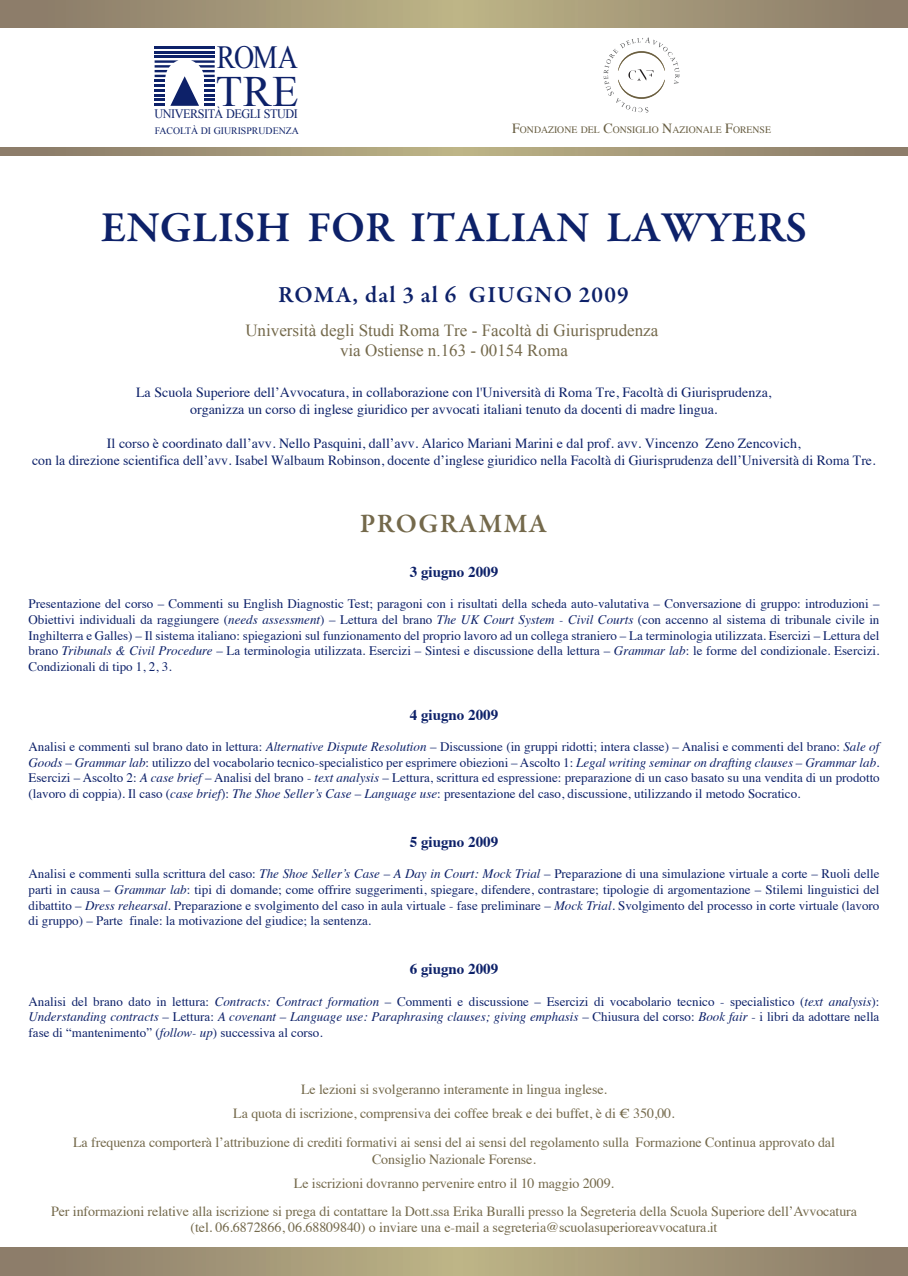
<style>
.page{position:relative;width:908px;height:1276px;background:#fff}
.page>*{position:absolute;margin:0;border:0;box-sizing:border-box;transform-origin:0 0}
.t1{font:600 43.4px "Garamond Premr Pro";color:#0d2169}
.t2{font:43.3px "Times New Roman";color:#0d2169}
.t3{font:32.3px "Times New Roman";color:#0d2169;scale:.87 1}
.t4{font:600 27px "Garamond Premr Pro";letter-spacing:.05em;color:#74694b}
.t5{font:600 23.3px "Garamond Premr Pro";letter-spacing:.05em;color:#0d2169}
.t6{font:17px/20.4px "Times New Roman";color:#74694b;text-align:center}
.t7{font:700 15px "Times";color:#0d2169}
.t8{font:14px/24px "Times";letter-spacing:-.005em;color:#74694b;text-align:center}
.t9{font:14px/16.8px "Times";color:#0d2169;text-align:center}
.t10{font:13px/15.6px "Times";color:#0d2169;text-align:justify}
.t11{font:12.8px "Times New Roman";letter-spacing:-.035em;color:#0d2169;scale:.95 1}
.t12{font:9.8px "Times";color:#675d41}
.t13{font:9.8px "Times New Roman";color:#0d2169}
.s1{font-size:13.9px}
.s2{font-style:italic}
</style>
<div class="page">
<svg style="left:0;top:0;width:907px;height:28px;background:#a29577"></svg>
<svg style="left:0;top:1248px;width:907px;height:28px;background:#a29577"></svg>
<svg style="left:0;top:148px;width:907px;height:7px;background:#a29577"></svg>
<svg style="left:603px;top:37px;width:76px;height:76px"></svg>
<hr style="left:154px;top:56px;width:60px;height:2px;background:#0d2169">
<hr style="left:154px;top:51px;width:60px;height:2px;background:#0d2169">
<hr style="left:154px;top:46px;width:60px;height:2px;background:#0d2169">
<svg style="left:154px;top:60px;width:60px;height:46px"></svg>
<h3 class="t3" style="left:217px;top:35px;width:95px">ROMA</h3>
<h2 class="t2" style="left:216px;top:62px;width:84px">TRE</h2>
<p class="t13" style="left:155px;top:124px;width:146px">FACOLTÀ DI GIURISPRUDENZA</p>
<p class="t11" style="left:154px;top:106px;width:152px">UNIVERSITÀ DEGLI STUDI</p>
<p class="t12" style="left:512px;top:120px;width:260px"><span class="s1">F</span>ONDAZIONE DEL <span class="s1">C</span>ONSIGLIO <span class="s1">N</span>AZIONALE <span class="s1">F</span>ORENSE</p>
<h1 class="t1" style="left:101px;top:201px;width:707px">ENGLISH FOR ITALIAN LAWYERS</h1>
<h3 class="t5" style="left:278px;top:280px;width:352px">ROMA, dal 3 al 6 GIUGNO 2009</h3>
<h3 class="t6" style="left:245px;top:320px;width:414px">Università degli Studi Roma Tre - Facoltà di Giurisprudenza via Ostiense n.163 - 00154 Roma</h3>
<p class="t9" style="left:136px;top:383px;width:636px">La Scuola Superiore dell’Avvocatura, in collaborazione con l'Università di Roma Tre, Facoltà di Giurisprudenza, organizza un corso di inglese giuridico per avvocati italiani tenuto da docenti di madre lingua.</p>
<p class="t9" style="left:32px;top:433px;width:844px">Il corso è coordinato dall’avv. Nello Pasquini, dall’avv. Alarico Mariani Marini e dal prof. avv. Vincenzo Zeno Zencovich,<br>con la direzione scientifica dell’avv. Isabel Walbaum Robinson, docente d’inglese giuridico nella Facoltà di Giurisprudenza dell’Università di Roma Tre.</p>
<h3 class="t4" style="left:359px;top:508px;width:189px">PROGRAMMA</h3>
<p class="t7" style="left:409px;top:557px;width:90px">3 giugno 2009</p>
<p class="t10" style="left:29px;top:595px;width:852px">Presentazione del corso – Commenti su English Diagnostic Test; paragoni con i risultati della scheda auto-valutativa – Conversazione di gruppo: introduzioni – Obiettivi individuali da raggiungere (<span class="s2">needs assessment</span>) – Lettura del brano <span class="s2">The UK Court System - Civil Courts</span> (con accenno al sistema di tribunale civile in Inghilterra e Galles) – Il sistema italiano: spiegazioni sul funzionamento del proprio lavoro ad un collega straniero – La terminologia utilizzata. Esercizi – Lettura del brano <span class="s2">Tribunals &amp; Civil Procedure</span> – La terminologia utilizzata. Esercizi – Sintesi e discussione della lettura – <span class="s2">Grammar lab</span>: le forme del condizionale. Esercizi.<br>Condizionali di tipo 1, 2, 3.</p>
<p class="t7" style="left:409px;top:700px;width:90px">4 giugno 2009</p>
<p class="t10" style="left:29px;top:738px;width:852px">Analisi e commenti sul brano dato in lettura: <span class="s2">Alternative Dispute Resolution</span> – Discussione (in gruppi ridotti; intera classe) – Analisi e commenti del brano: <span class="s2">Sale of Goods</span> – <span class="s2">Grammar lab</span>: utilizzo del vocabolario tecnico-specialistico per esprimere obiezioni – Ascolto 1: <span class="s2">Legal writing seminar on drafting clauses – Grammar lab</span>.<br>Esercizi – Ascolto 2: <span class="s2">A case brief</span> – Analisi del brano - <span class="s2">text analysis</span> – Lettura, scrittura ed espressione: preparazione di un caso basato su una vendita di un prodotto (lavoro di coppia). Il caso (<span class="s2">case brief</span>): <span class="s2">The Shoe Seller’s Case</span> – <span class="s2">Language use</span>: presentazione del caso, discussione, utilizzando il metodo Socratico.</p>
<p class="t7" style="left:409px;top:827px;width:90px">5 giugno 2009</p>
<p class="t10" style="left:29px;top:865px;width:852px">Analisi e commenti sulla scrittura del caso: <span class="s2">The Shoe Seller’s Case – A Day in Court: Mock Trial</span> – Preparazione di una simulazione virtuale a corte – Ruoli delle parti in causa – <span class="s2">Grammar lab</span>: tipi di domande; come offrire suggerimenti, spiegare, difendere, contrastare; tipologie di argomentazione – Stilemi linguistici del dibattito – <span class="s2">Dress rehearsal</span>. Preparazione e svolgimento del caso in aula virtuale - fase preliminare – <span class="s2">Mock Trial</span>. Svolgimento del processo in corte virtuale (lavoro di gruppo) – Parte finale: la motivazione del giudice; la sentenza.</p>
<p class="t7" style="left:409px;top:955px;width:90px">6 giugno 2009</p>
<p class="t10" style="left:29px;top:992px;width:852px">Analisi del brano dato in lettura: <span class="s2">Contracts: Contract formation</span> – Commenti e discussione – Esercizi di vocabolario tecnico - specialistico (<span class="s2">text analysis</span>):<br><span class="s2">Understanding contracts</span> – Lettura: <span class="s2">A covenant – Language use: Paraphrasing clauses; giving emphasis</span> – Chiusura del corso: <span class="s2">Book fair</span> - i libri da adottare nella fase di “mantenimento” (<span class="s2">follow- up</span>) successiva al corso.</p>
<p class="t8" style="left:233px;top:1076px;width:442px">Le lezioni si svolgeranno interamente in lingua inglese.<br>La quota di iscrizione, comprensiva dei coffee break e dei buffet, è di € 350,00.</p>
<p class="t8" style="left:73px;top:1132px;width:763px;line-height:17px">La frequenza comporterà l’attribuzione di crediti formativi ai sensi del ai sensi del regolamento sulla Formazione Continua approvato dal<br>Consiglio Nazionale Forense.</p>
<p class="t8" style="left:51px;top:1168px;width:807px;line-height:28px">Le iscrizioni dovranno pervenire entro il 10 maggio 2009.<br>Per informazioni relative alla iscrizione si prega di contattare la Dott.ssa Erika Buralli presso la Segreteria della Scuola Superiore dell’Avvocatura</p>
<p class="t8" style="left:190px;top:1214px;width:528px">(tel. 06.6872866, 06.68809840) o inviare una e-mail a segreteria@scuolasuperioreavvocatura.it</p>
</div>
